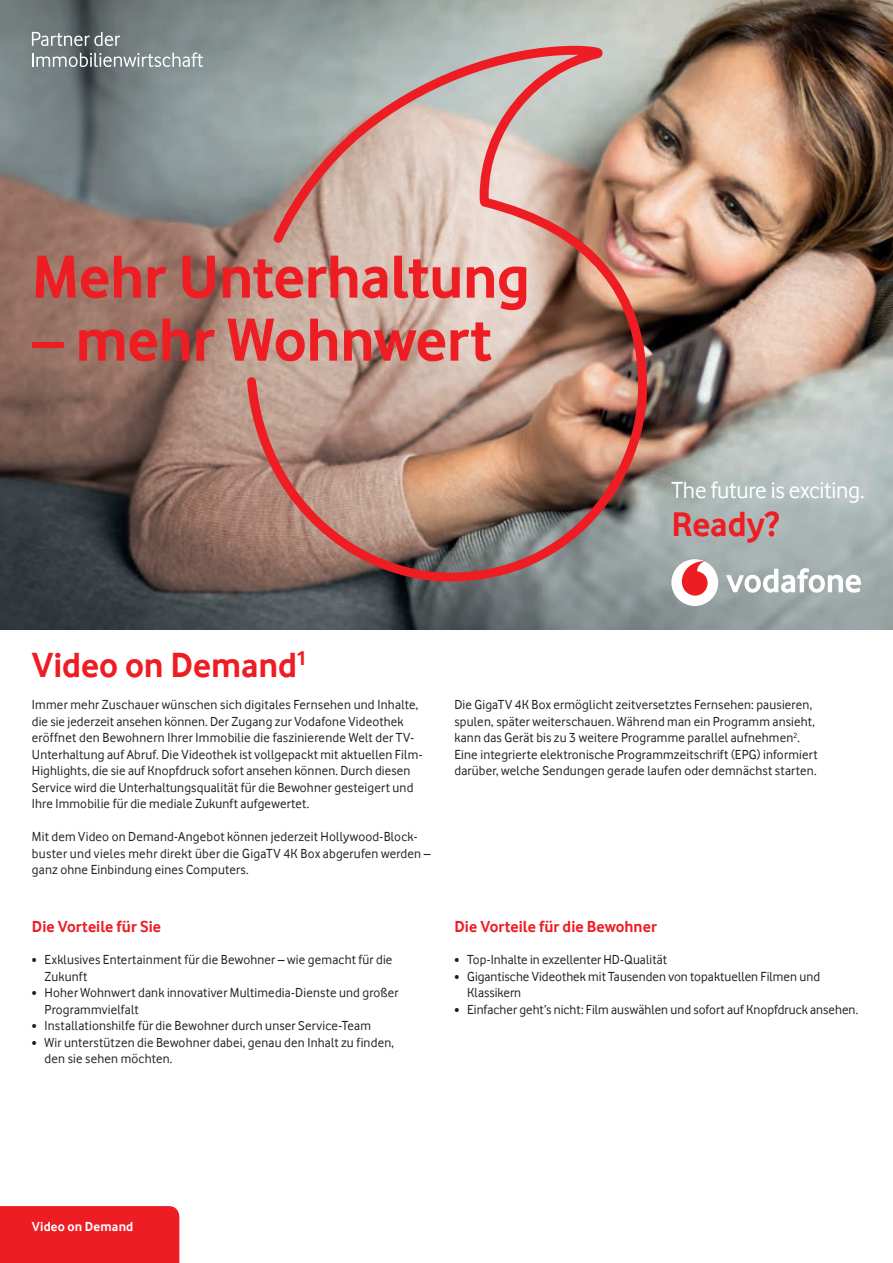
<style>
.page{position:relative;width:893px;height:1263px;background:#fff}
.page>*{position:absolute;margin:0;border:0;box-sizing:border-box;transform-origin:0 0}
.t1{font:700 63px "Vodafone Rg";letter-spacing:-.01em;color:#ee1d23}
.t2{font:700 36px "Vodafone Rg";letter-spacing:-.005em;color:#ee1d23}
.t3{font:24px "Vodafone Rg";letter-spacing:-.01em;color:#fff}
.t4{font:700 16.5px "Vodafone Rg";color:#ee1d23}
.t5{font:13.5px/16.5px "Vodafone Rg";letter-spacing:.015em;color:#231f20}
.t6{font:700 13.5px "Vodafone Rg";letter-spacing:.01em;color:#fff}
.s1{font-size:10.5px}
</style>
<div class="page">
<img style="left:0;top:0;width:893px;height:629px">
<div style="left:0;top:1206px;width:179px;height:57px;background:#ee1d23"></div>
<div style="left:671px;top:559px;width:47px;height:47px;background:#fff;border-radius:50%"></div>
<svg style="left:682px;top:561px;width:26px;height:35px"></svg>
<svg style="left:726px;top:568px;width:135px;height:25px"></svg>
<svg style="left:32px;top:32px;width:88px;height:14px"></svg>
<svg style="left:32px;top:53px;width:171px;height:14px;background:#979ea0"></svg>
<img style="left:242px;top:42px;width:401px;height:544px">
<h1 class="t1" style="left:32px;top:240px;width:500px">Mehr Unterhaltung</h1>
<h1 class="t1" style="left:32px;top:303px;width:462px">– mehr Wohnwert</h1>
<h2 class="t2" style="left:32px;top:644px;width:277px">Video on Demand<sup>1</sup></h2>
<h3 class="t3" style="left:671px;top:476px;width:195px">The future is exciting.</h3>
<h2 class="t2" style="left:671px;top:503px;width:109px">Ready?</h2>
<p class="t5" style="left:32px;top:696px;width:392px">Immer mehr Zuschauer wünschen sich digitales Fernsehen und Inhalte, die sie jederzeit ansehen können. Der Zugang zur Vodafone Videothek eröffnet den Bewohnern Ihrer Immobilie die faszinierende Welt der TV-Unterhaltung auf Abruf. Die Videothek ist vollgepackt mit aktuellen Film-Highlights, die sie auf Knopfdruck sofort ansehen können. Durch diesen Service wird die Unterhaltungsqualität für die Bewohner gesteigert und Ihre Immobilie für die mediale Zukunft aufgewertet.</p>
<p class="t5" style="left:32px;top:828px;width:400px">Mit dem Video on Demand-Angebot können jederzeit Hollywood-Block&shy;buster und vieles mehr direkt über die GigaTV 4K Box abgerufen werden – ganz ohne Einbindung eines Computers.</p>
<p class="t4" style="left:32px;top:917px;width:131px">Die Vorteile für Sie</p>
<p class="t5" style="left:45px;top:951px;width:349px;text-indent:-13px"><span class="s1">•</span> Exklusives Entertainment für die Bewohner – wie gemacht für die<br>Zukunft</p>
<p class="t5" style="left:45px;top:984px;width:355px;text-indent:-13px"><span class="s1">•</span> Hoher Wohnwert dank innovativer Multimedia-Dienste und großer<br>Programmvielfalt</p>
<p class="t5" style="left:32px;top:1017px;width:341px"><span class="s1">•</span> Installationshilfe für die Bewohner durch unser Service-Team</p>
<p class="t5" style="left:45px;top:1034px;width:351px;text-indent:-13px"><span class="s1">•</span> Wir unterstützen die Bewohner dabei, genau den Inhalt zu finden, den sie sehen möchten.</p>
<p class="t5" style="left:454px;top:696px;width:365px">Die GigaTV 4K Box ermöglicht zeitversetztes Fernsehen: pausieren, spulen, später weiterschauen. Während man ein Programm ansieht, kann das Gerät bis zu 3 weitere Programme parallel aufnehmen<sup>2</sup>.<br>Eine integrierte elektronische Programmzeitschrift (EPG) informiert darüber, welche Sendungen gerade laufen oder demnächst starten.</p>
<p class="t4" style="left:454px;top:917px;width:204px">Die Vorteile für die Bewohner</p>
<p class="t5" style="left:454px;top:951px;width:214px"><span class="s1">•</span> Top-Inhalte in exzellenter HD-Qualität</p>
<p class="t5" style="left:467px;top:968px;width:354px;text-indent:-13px"><span class="s1">•</span> Gigantische Videothek mit Tausenden von topaktuellen Filmen und<br>Klassikern</p>
<p class="t5" style="left:454px;top:1001px;width:405px"><span class="s1">•</span> Einfacher geht’s nicht: Film auswählen und sofort auf Knopfdruck ansehen.</p>
<p class="t6" style="left:32px;top:1219px;width:103px">Video on Demand</p>
</div>
